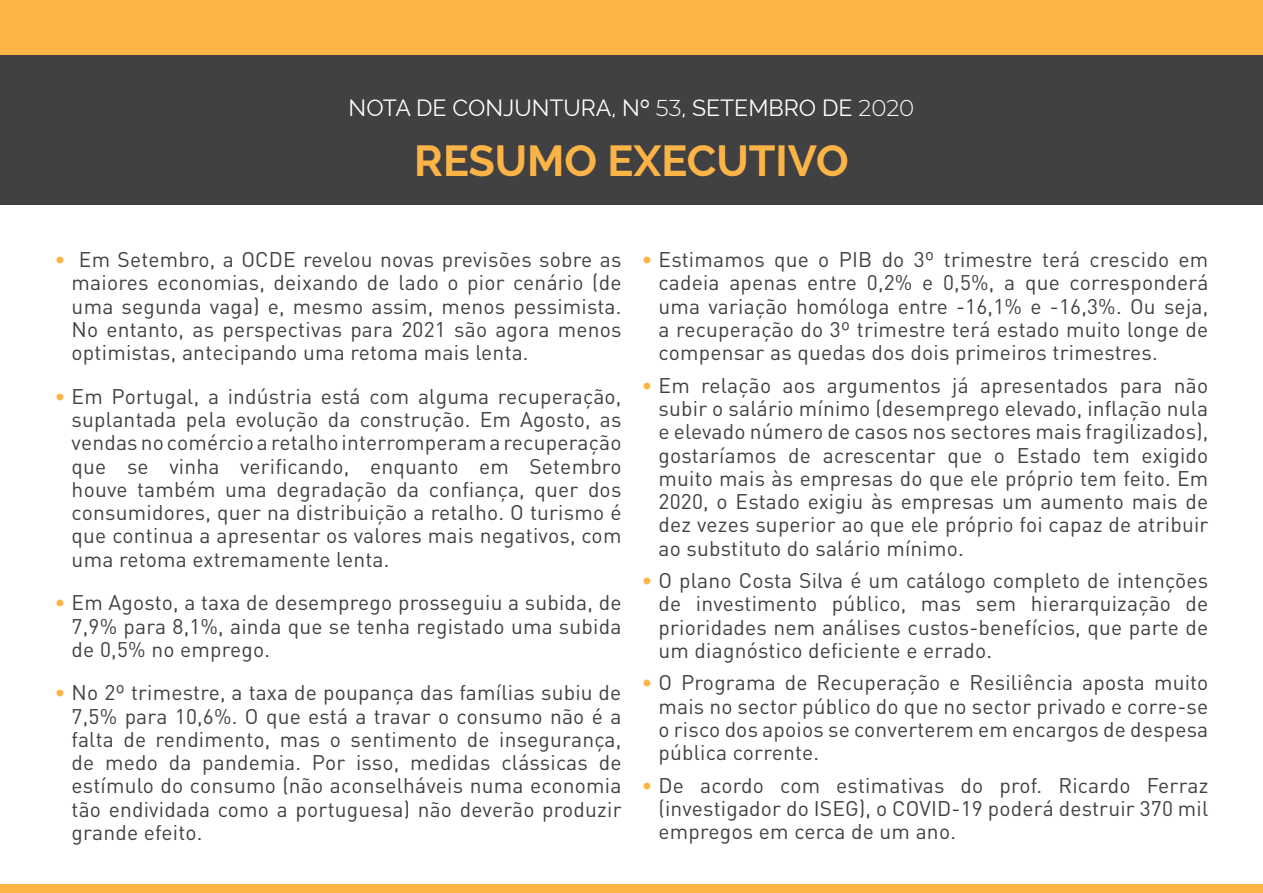
<style>
.page{position:relative;width:1263px;height:893px;background:#fff}
.page>*{position:absolute;margin:0;border:0;box-sizing:border-box;transform-origin:0 0}
.t1{font:700 43.2px "Raleway";color:#fcb447}
.t2{font:22.95px "Raleway";color:#fff}
.t3{font:21px/23.2px "DIN Pro";letter-spacing:.01em;color:#414144;text-align:justify}
.s1{font-family:"Montserrat";font-weight:300}
.s2{color:#fcb447}
</style>
<div class="page">
<div style="left:0;top:40px;width:1263px;height:165px;background:#414144"></div>
<div style="left:0;top:0;width:1263px;height:54px;background:#fcb447"></div>
<div style="left:0;top:884px;width:1263px;height:9px;background:#fcb447"></div>
<p class="t2" style="left:349px;top:94px;width:567px">NOTA DE CONJUNTURA, Nº <span class="s1">53</span>, SETEMBRO DE <span class="s1">2020</span></p>
<h1 class="t1" style="left:414px;top:136px;width:436px">RESUMO EXECUTIVO</h1>
<p class="t3" style="left:72px;top:247px;width:551px;text-indent:-17px"><span class="s2">•</span> Em Setembro, a OCDE revelou novas previsões sobre as maiores economias, deixando de lado o pior cenário (de uma segunda vaga) e, mesmo assim, menos pessimista.<br>No entanto, as perspectivas para 2021 são agora menos optimistas, antecipando uma retoma mais lenta.</p>
<p class="t3" style="left:72px;top:384px;width:551px;text-indent:-17px"><span class="s2">•</span> Em Portugal, a indústria está com alguma recuperação, suplantada pela evolução da construção. Em Agosto, as vendas no comércio a retalho interromperam a recuperação que se vinha verificando, enquanto em Setembro houve também uma degradação da confiança, quer dos consumidores, quer na distribuição a retalho. O turismo é que continua a apresentar os valores mais negativos, com uma retoma extremamente lenta.</p>
<p class="t3" style="left:72px;top:590px;width:551px;text-indent:-17px"><span class="s2">•</span> Em Agosto, a taxa de desemprego prosseguiu a subida, de 7,9% para 8,1%, ainda que se tenha registado uma subida de 0,5% no emprego.</p>
<p class="t3" style="left:72px;top:680px;width:551px;text-indent:-17px"><span class="s2">•</span> No 2º trimestre, a taxa de poupança das famílias subiu de 7,5% para 10,6%. O que está a travar o consumo não é a falta de rendimento, mas o sentimento de insegurança, de medo da pandemia. Por isso, medidas clássicas de estímulo do consumo (não aconselháveis numa economia tão endividada como a portuguesa) não deverão produzir grande efeito.</p>
<p class="t3" style="left:658px;top:247px;width:551px;text-indent:-17px"><span class="s2">•</span> Estimamos que o PIB do 3º trimestre terá crescido em cadeia apenas entre 0,2% e 0,5%, a que corresponderá uma variação homóloga entre -16,1% e -16,3%. Ou seja, a recuperação do 3º trimestre terá estado muito longe de compensar as quedas dos dois primeiros trimestres.</p>
<p class="t3" style="left:658px;top:373px;width:551px;text-indent:-17px"><span class="s2">•</span> Em relação aos argumentos já apresentados para não subir o salário mínimo (desemprego elevado, inflação nula e elevado número de casos nos sectores mais fragilizados), gostaríamos de acrescentar que o Estado tem exigido muito mais às empresas do que ele próprio tem feito. Em 2020, o Estado exigiu às empresas um aumento mais de dez vezes superior ao que ele próprio foi capaz de atribuir ao substituto do salário mínimo.</p>
<p class="t3" style="left:658px;top:568px;width:551px;text-indent:-17px"><span class="s2">•</span> O plano Costa Silva é um catálogo completo de intenções de investimento público, mas sem hierarquização de prioridades nem análises custos-benefícios, que parte de um diagnóstico deficiente e errado.</p>
<p class="t3" style="left:658px;top:670px;width:551px;text-indent:-17px"><span class="s2">•</span> O Programa de Recuperação e Resiliência aposta muito mais no sector público do que no sector privado e corre-se o risco dos apoios se converterem em encargos de despesa pública corrente.</p>
<p class="t3" style="left:658px;top:773px;width:551px;text-indent:-17px"><span class="s2">•</span> De acordo com estimativas do prof. Ricardo Ferraz (investigador do ISEG), o COVID-19 poderá destruir 370 mil empregos em cerca de um ano.</p>
</div>
